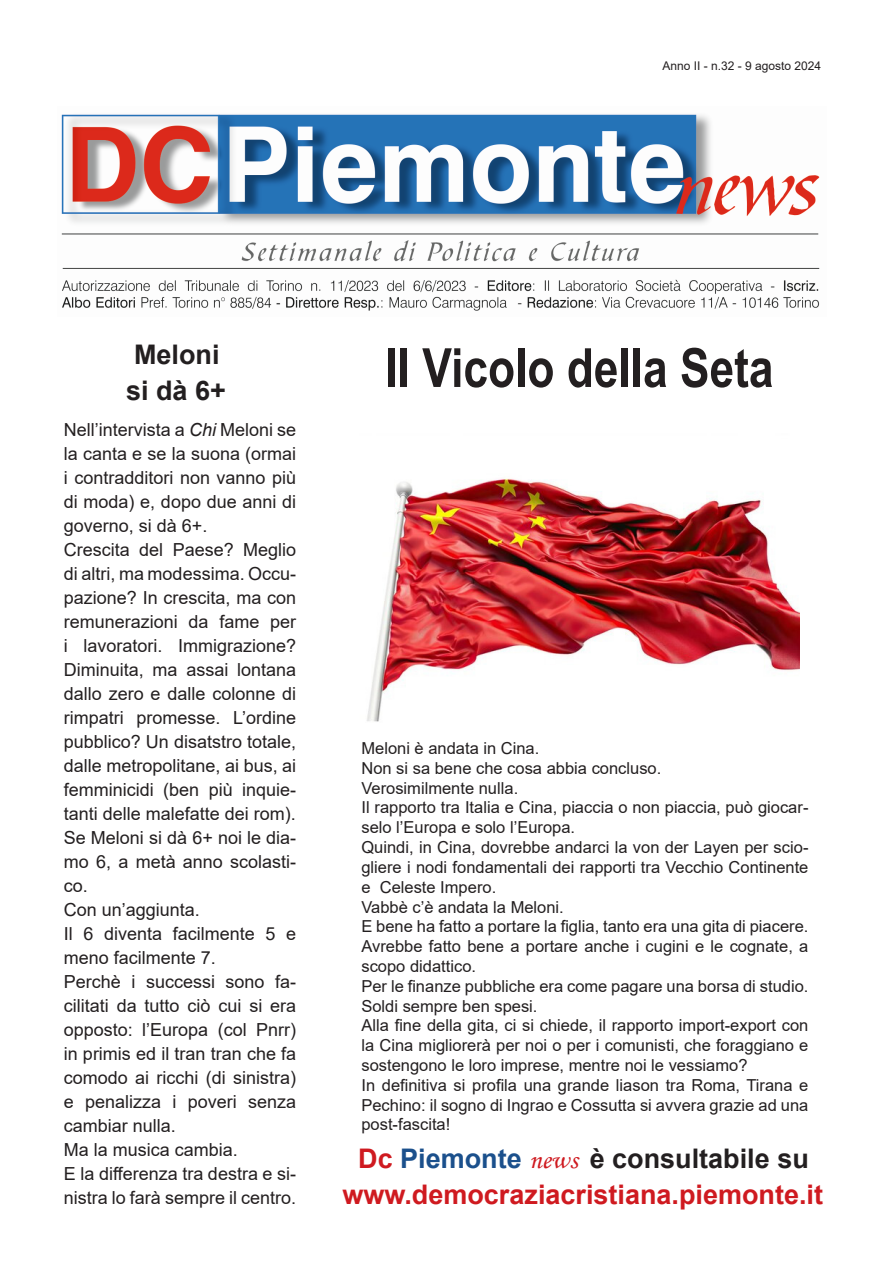
<style>
.page{position:relative;width:893px;height:1263px;background:#fff}
.page>*{position:absolute;margin:0;border:0;box-sizing:border-box;transform-origin:0 0}
.t1{font:700 54px "Arial Narrow";color:#231f20}
.t2{font:700 27px "Arial";color:#231f20}
.t3{font:700 27px "Arial";color:#cf1a20}
.t4{font:18px/24px "Arial";color:#231f20;text-align:justify}
.t5{font:16.5px/19.8px "Arial";color:#231f20;text-align:justify}
.t6{font:12px "Arial";color:#231f20}
.s1{font-style:italic}
.s2{color:#cf1a20}
.s3{color:#1b508c}
.s4{font-family:"Monotype Corsiva";font-weight:400;color:#cf1a20}
</style>
<div class="page">
<img style="left:61px;top:114px;width:759px;height:197px">
<img style="left:367px;top:478px;width:432px;height:244px">
<p class="t6" style="left:662px;top:58px;width:160px">Anno II - n.32 - 9 agosto 2024</p>
<p class="t2" style="left:134px;top:336px;width:87px">Meloni</p>
<p class="t2" style="left:126px;top:372px;width:101px">si dà 6+</p>
<p class="t4" style="left:64px;top:417px;width:234px">Nell’intervista a <span class="s1">Chi</span> Meloni se la canta e se la suona (ormai i contradditori non vanno più di moda) e, dopo due anni di governo, si dà 6+.</p>
<p class="t4" style="left:64px;top:537px;width:234px">Crescita del Paese? Meglio di altri, ma modessima. Occu&shy;pazione? In crescita, ma con remunerazioni da fame per i lavoratori. Immigrazione?<br>Diminuita, ma assai lontana dallo zero e dalle colonne di rimpatri promesse. L’ordine pubblico? Un disatstro totale, dalle metropolitane, ai bus, ai femminicidi (ben più inquie&shy;tanti delle malefatte dei rom).</p>
<p class="t4" style="left:64px;top:825px;width:234px">Se Meloni si dà 6+ noi le dia&shy;mo 6, a metà anno scolasti&shy;co.</p>
<p class="t4" style="left:64px;top:897px;width:138px">Con un’aggiunta.</p>
<p class="t4" style="left:64px;top:921px;width:234px">Il 6 diventa facilmente 5 e meno facilmente 7.</p>
<p class="t4" style="left:64px;top:969px;width:234px">Perchè i successi sono fa&shy;cilitati da tutto ciò cui si era opposto: l’Europa (col Pnrr) in primis ed il tran tran che fa comodo ai ricchi (di sinistra) e penalizza i poveri senza cambiar nulla.</p>
<p class="t4" style="left:64px;top:1137px;width:176px">Ma la musica cambia.</p>
<p class="t4" style="left:64px;top:1161px;width:234px">E la differenza tra destra e si&shy;nistra lo farà sempre il centro.</p>
<p class="t1" style="left:385px;top:327px;width:390px">Il Vicolo della Seta</p>
<p class="t5" style="left:361px;top:738px;width:179px">Meloni è andata in Cina.</p>
<p class="t5" style="left:361px;top:758px;width:301px">Non si sa bene che cosa abbia concluso.</p>
<p class="t5" style="left:361px;top:778px;width:158px">Verosimilmente nulla.</p>
<p class="t5" style="left:361px;top:798px;width:448px">Il rapporto tra Italia e Cina, piaccia o non piaccia, può giocar&shy;selo l’Europa e solo l’Europa.</p>
<p class="t5" style="left:361px;top:837px;width:448px">Quindi, in Cina, dovrebbe andarci la von der Layen per scio&shy;gliere i nodi fondamentali dei rapporti tra Vecchio Continente e Celeste Impero.</p>
<p class="t5" style="left:361px;top:897px;width:204px">Vabbè c’è andata la Meloni.</p>
<p class="t5" style="left:361px;top:916px;width:448px">E bene ha fatto a portare la figlia, tanto era una gita di piacere.</p>
<p class="t5" style="left:361px;top:936px;width:448px">Avrebbe fatto bene a portare anche i cugini e le cognate, a scopo didattico.</p>
<p class="t5" style="left:361px;top:976px;width:448px">Per le finanze pubbliche era come pagare una borsa di studio.</p>
<p class="t5" style="left:361px;top:996px;width:178px">Soldi sempre ben spesi.</p>
<p class="t5" style="left:361px;top:1015px;width:448px">Alla fine della gita, ci si chiede, il rapporto import-export con la Cina migliorerà per noi o per i comunisti, che foraggiano e sostengono le loro imprese, mentre noi le vessiamo?</p>
<p class="t5" style="left:361px;top:1075px;width:448px">In definitiva si profila una grande liason tra Roma, Tirana e Pechino: il sogno di Ingrao e Cossutta si avvera grazie ad una post-fascita!</p>
<p class="t2" style="left:358px;top:1139px;width:452px"><span class="s2">Dc</span> <span class="s3">Piemonte</span> <span class="s4">news</span> è consultabile su</p>
<p class="t3" style="left:342px;top:1175px;width:482px">www.democraziacristiana.piemonte.it</p>
</div>
